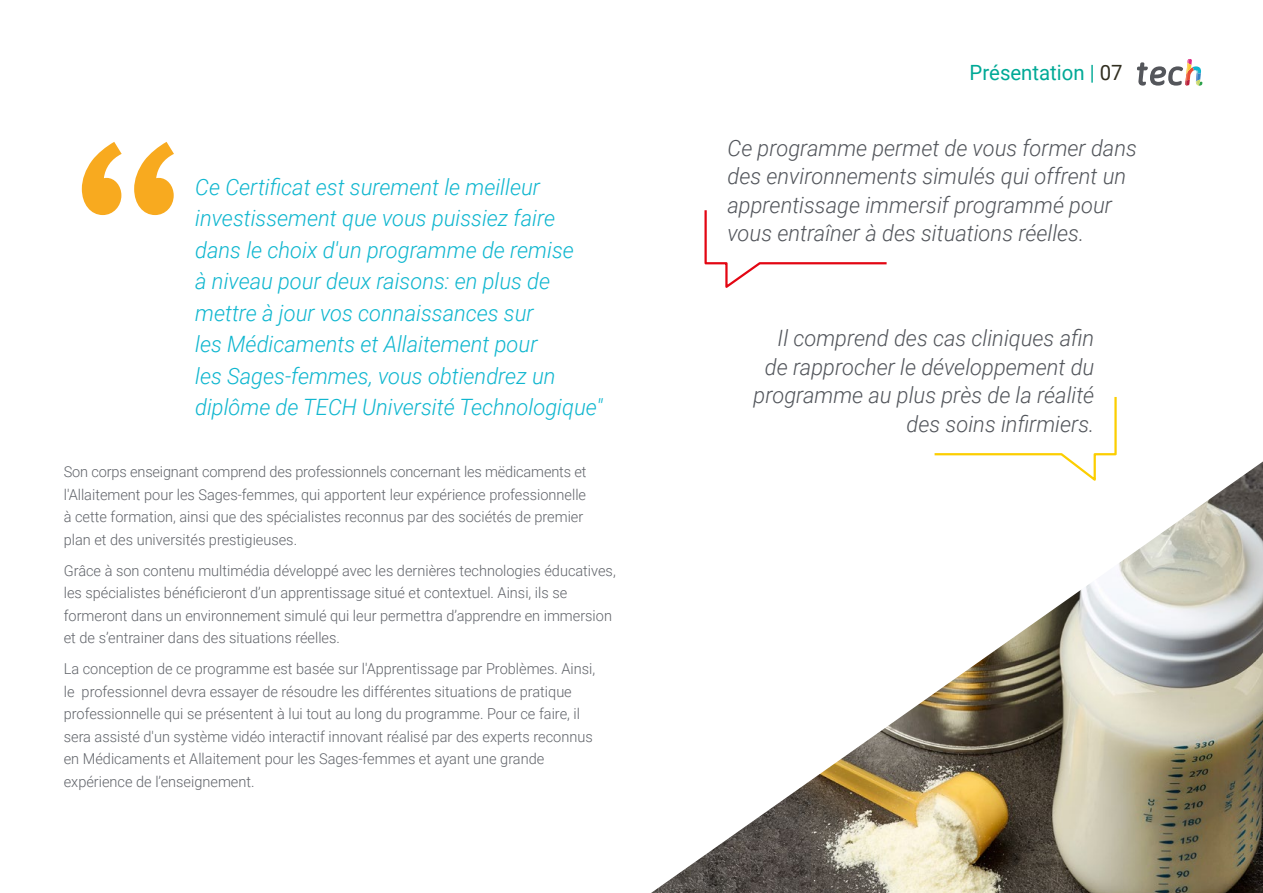
<style>
.page{position:relative;width:1263px;height:893px;background:#fff}
.page>*{position:absolute;margin:0;border:0;box-sizing:border-box;transform-origin:0 0}
.t1{font:italic 300 22.5px/31.5px "Roboto";color:#0fb6cf}
.t2{font:italic 300 22.5px/28.5px "Roboto";color:#52555b;text-align:right}
.t3{font:21px "Roboto";color:#00a996}
.t4{font:300 15px/22.5px "Roboto";color:#61646a}
.s1{color:#312e20}
</style>
<div class="page">
<img style="left:651px;top:461px;width:612px;height:432px">
<svg style="left:82px;top:142px;width:92px;height:73px"></svg>
<svg style="left:932px;top:397px;width:186px;height:87px"></svg>
<svg style="left:704px;top:210px;width:183px;height:78px"></svg>
<svg style="left:1137px;top:59px;width:65px;height:27px"></svg>
<p class="t1" style="left:195px;top:170px;width:409px">Ce Certificat est surement le meilleur investissement que vous puissiez faire dans le choix d'un programme de remise<br>à niveau pour deux raisons: en plus de mettre à jour vos connaissances sur<br>les Médicaments et Allaitement pour<br>les Sages-femmes, vous obtiendrez un diplôme de TECH Université Technologique"</p>
<p class="t4" style="left:64px;top:460px;width:524px">Son corps enseignant comprend des professionnels concernant les mëdicaments et l'Allaitement pour les Sages-femmes, qui apportent leur expérience professionnelle à cette formation, ainsi que des spécialistes reconnus par des sociétés de premier plan et des universités prestigieuses.</p>
<p class="t4" style="left:64px;top:558px;width:553px">Grâce à son contenu multimédia développé avec les dernières technologies éducatives, les spécialistes bénéficieront d’un apprentissage situé et contextuel. Ainsi, ils se formeront dans un environnement simulé qui leur permettra d’apprendre en immersion et de s’entrainer dans des situations réelles.</p>
<p class="t4" style="left:64px;top:657px;width:533px">La conception de ce programme est basée sur l'Apprentissage par Problèmes. Ainsi, le professionnel devra essayer de résoudre les différentes situations de pratique professionnelle qui se présentent à lui tout au long du programme. Pour ce faire, il sera assisté d'un système vidéo interactif innovant réalisé par des experts reconnus en Médicaments et Allaitement pour les Sages-femmes et ayant une grande expérience de l’enseignement.</p>
<h2 class="t3" style="left:970px;top:57px;width:155px">Présentation | <span class="s1">07</span></h2>
<h1 class="t2" style="left:727px;top:133px;width:411px;text-align:left">Ce programme permet de vous former dans des environnements simulés qui offrent un apprentissage immersif programmé pour vous entraîner à des situations réelles.</h1>
<h1 class="t2" style="left:753px;top:323px;width:342px">Il comprend des cas cliniques afin de rapprocher le développement du programme au plus près de la réalité des soins infirmiers.</h1>
</div>
